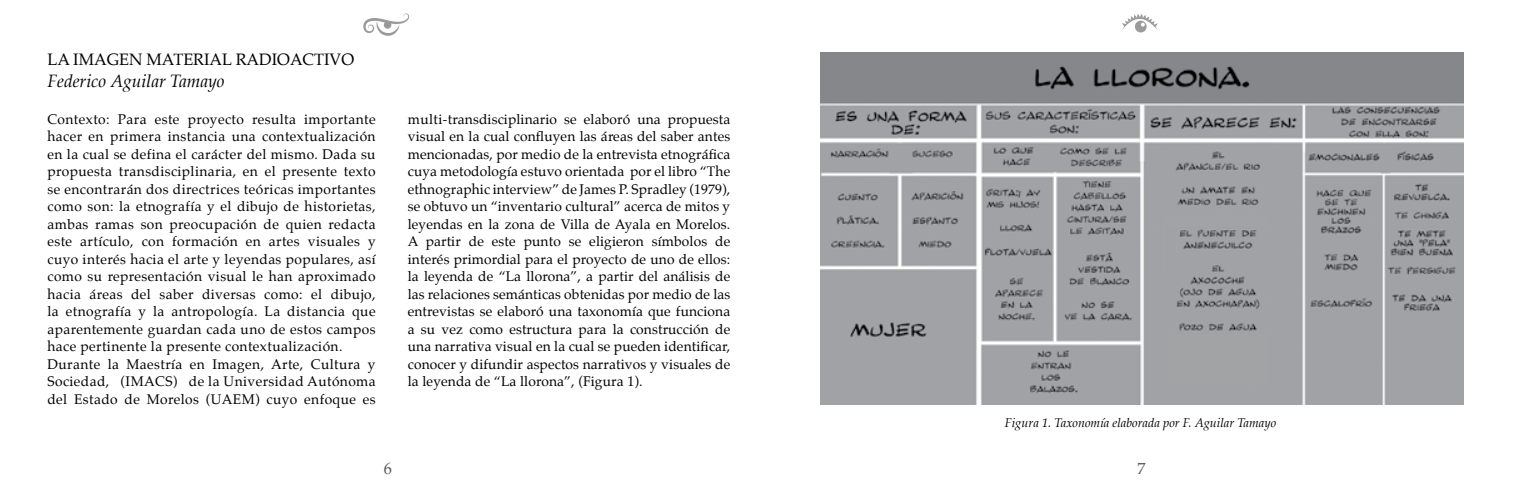
<style>
.page{position:relative;width:1530px;height:495px;background:#fff}
.page>*{position:absolute;margin:0;border:0;box-sizing:border-box;transform-origin:0 0}
.t1{font:italic 17.5px "Palatino";color:#000}
.t2{font:16.25px "Palatino";color:#000}
.t3{font:16.25px "Palatino";color:#58595b}
.t4{font:13.75px/17.5px "Palatino";letter-spacing:.03em;color:#000}
.t5{font:italic 12.5px "Palatino";color:#000}
</style>
<div class="page">
<svg style="left:363px;top:13px;width:47px;height:23px"></svg>
<div style="left:1135px;top:21px;width:12px;height:11px;background:#9a9a9a;border-radius:50%"></div>
<svg style="left:1122px;top:14px;width:36px;height:16px"></svg>
<img style="left:820px;top:53px;width:643px;height:352px">
<p class="t2" style="left:48px;top:46px;width:308px">LA IMAGEN MATERIAL RADIOACTIVO</p>
<p class="t1" style="left:48px;top:66px;width:179px">Federico Aguilar Tamayo</p>
<p class="t4" style="left:48px;top:110px;width:330px">Contexto: Para este proyecto resulta importante hacer en primera instancia una contextualización en la cual se defina el carácter del mismo. Dada su propuesta transdisciplinaria, en el presente texto se encontrarán dos directrices teóricas importantes como son: la etnografía y el dibujo de historietas, ambas ramas son preocupación de quien redacta este artículo, con formación en artes visuales y cuyo interés hacia el arte y leyendas populares, así como su representación visual le han aproximado hacia áreas del saber diversas como: el dibujo, la etnografía y la antropología. La distancia que aparentemente guardan cada uno de estos campos hace pertinente la presente contextualización.<br>Durante la Maestría en Imagen, Arte, Cultura y Sociedad, (IMACS) de la Universidad Autónoma del Estado de Morelos (UAEM) cuyo enfoque es</p>
<p class="t4" style="left:408px;top:110px;width:324px;text-align:justify">multi-transdisciplinario se elaboró una propuesta visual en la cual confluyen las áreas del saber antes mencionadas, por medio de la entrevista etnográfica cuya metodología estuvo orientada por el libro “The ethnographic interview” de James P. Spradley (1979), se obtuvo un “inventario cultural” acerca de mitos y leyendas en la zona de Villa de Ayala en Morelos.<br>A partir de este punto se eligieron símbolos de interés primordial para el proyecto de uno de ellos: la leyenda de “La llorona”, a partir del análisis de las relaciones semánticas obtenidas por medio de las entrevistas se elaboró una taxonomía que funciona a su vez como estructura para la construcción de una narrativa visual en la cual se pueden identificar, conocer y difundir aspectos narrativos y visuales de la leyenda de “La llorona”, (Figura 1).</p>
<p class="t5" style="left:1005px;top:412px;width:273px">Figura 1. Taxonomía elaborada por F. Aguilar Tamayo</p>
<p class="t3" style="left:384px;top:454px;width:10px">6</p>
<p class="t3" style="left:1137px;top:454px;width:10px">7</p>
</div>
